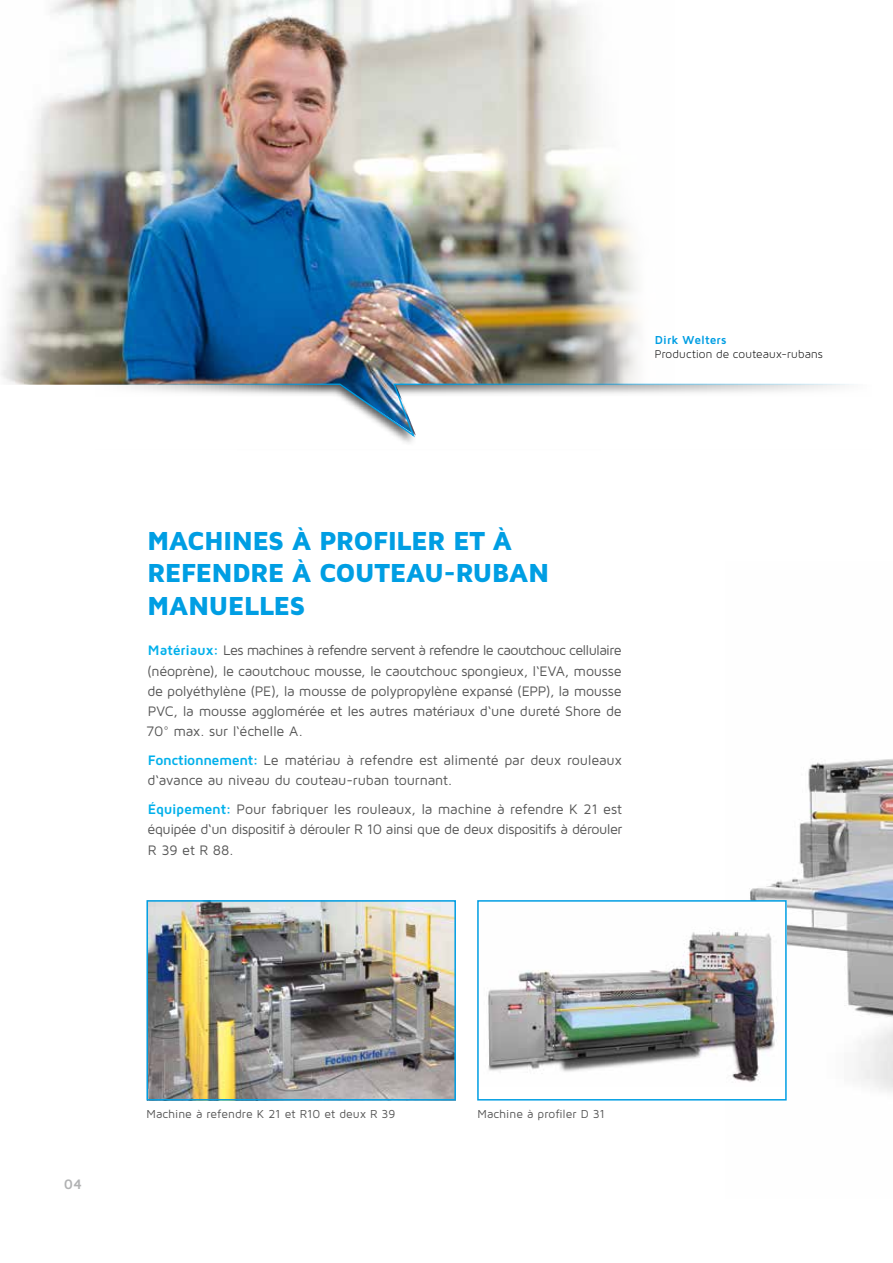
<style>
.page{position:relative;width:893px;height:1263px;background:#fff}
.page>*{position:absolute;margin:0;border:0;box-sizing:border-box;transform-origin:0 0}
.t1{font:900 27px "Maven Pro";letter-spacing:-.03em;color:#009ee3}
.t2{font:14.25px/20.2px "Maven Pro";letter-spacing:-.02em;color:#565656;text-align:justify}
.t3{font:700 14.25px "Maven Pro";color:#b1b2b3}
.t4{font:12px "Maven Pro";letter-spacing:.005em;color:#565656}
.t5{font:12px "Maven Pro Light 300";letter-spacing:.01em;color:#000}
.t6{font:700 12px "Maven Pro";letter-spacing:.005em;color:#009ee3}
.s1{font-weight:700;color:#00b0eb}
</style>
<div class="page">
<img style="left:725px;top:759px;width:168px;height:342px">
<img style="left:149px;top:903px;width:304px;height:194px">
<div style="left:146px;top:900px;width:310px;height:200px;border:2px solid #009ee3"></div>
<img style="left:1px;top:0;width:637px;height:385px">
<svg style="left:84px;top:383px;width:770px;height:56px"></svg>
<div style="left:478px;top:901px;width:308px;height:199px;background:#fff"></div>
<img style="left:488px;top:930px;width:289px;height:153px">
<div style="left:477px;top:900px;width:310px;height:200px;border:2px solid #009ee3"></div>
<p class="t6" style="left:655px;top:332px;width:73px">Dirk Welters</p>
<p class="t5" style="left:655px;top:347px;width:170px">Production de couteaux-rubans</p>
<h1 class="t1" style="left:147px;top:524px;width:39px">MACHINES</h1>
<h1 class="t1" style="left:292px;top:524px;width:111px">À PROFILER</h1>
<h1 class="t1" style="left:453px;top:524px;width:61px">ET À</h1>
<h1 class="t1" style="left:147px;top:556px;width:67px">REFENDRE</h1>
<h1 class="t1" style="left:292px;top:556px;width:81px">À COUTEAU</h1>
<h1 class="t1" style="left:444px;top:556px;width:86px">-RUBAN</h1>
<h1 class="t1" style="left:147px;top:589px;width:19px">MANUELLES</h1>
<p class="t2" style="left:146px;top:640px;width:477px"><span class="s1">Matériaux:</span> Les machines à refendre servent à refendre le caoutchouc cellulaire (néoprène), le caoutchouc mousse, le caoutchouc spongieux, l‘EVA, mousse de polyéthylène (PE), la mousse de polypropylène expansé (EPP), la mousse PVC, la mousse agglomérée et les autres matériaux d‘une dureté Shore de 70° max. sur l‘échelle A.</p>
<p class="t2" style="left:147px;top:749px;width:476px"><span class="s1">Fonctionnement:</span> Le matériau à refendre est alimenté par deux rouleaux d‘avance au niveau du couteau-ruban tournant.</p>
<p class="t2" style="left:148px;top:798px;width:476px"><span class="s1">Équipement:</span> Pour fabriquer les rouleaux, la machine à refendre K 21 est équipée d‘un dispositif à dérouler R 10 ainsi que de deux dispositifs à dérouler R 39 et R 88.</p>
<p class="t3" style="left:64px;top:1175px;width:20px">04</p>
<p class="t4" style="left:146px;top:1106px;width:251px">Machine à refendre K 21 et R10 et deux R 39</p>
<p class="t4" style="left:477px;top:1107px;width:129px">Machine à profiler D 31</p>
</div>
